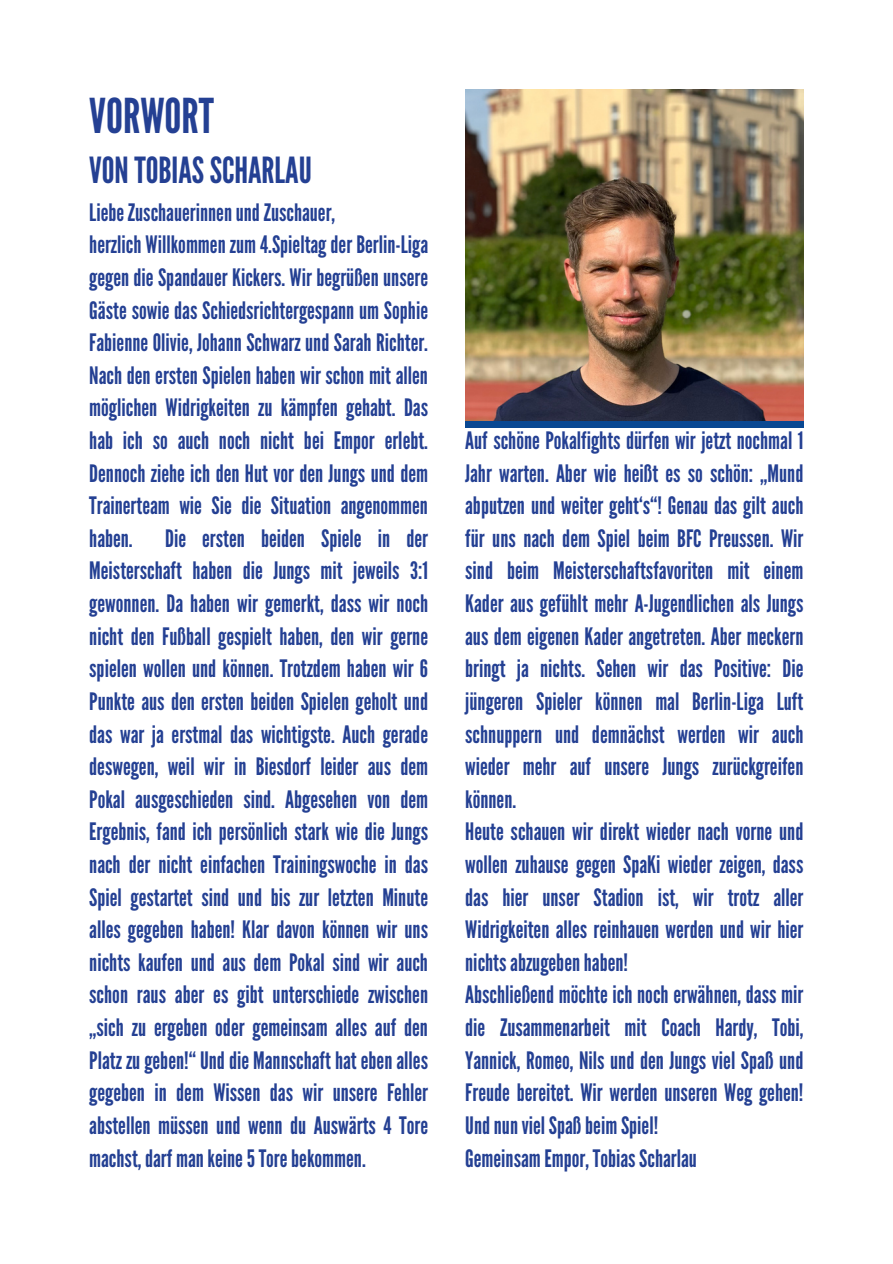
<style>
.page{position:relative;width:893px;height:1264px;background:#fff}
.page>*{position:absolute;margin:0;border:0;box-sizing:border-box;transform-origin:0 0}
.t1{font:48px "League Gothic";color:#244093}
.t2{font:36px "League Gothic";color:#244093}
.t3{font:24px/32.5px "League Gothic";color:#244093;text-align:justify}
</style>
<div class="page">
<div style="left:465px;top:89px;width:338px;height:338px;background:linear-gradient(to right,#094892,#094892)"></div>
<img style="left:465px;top:90px;width:338px;height:330px">
<p class="t1" style="left:89px;top:88px;width:126px">VORWORT</p>
<p class="t2" style="left:89px;top:149px;width:224px">VONTOBIASSCHARLAU</p>
<p class="t3" style="left:89px;top:196px;width:247px">LiebeZuschauerinnenundZuschauer,</p>
<p class="t3" style="left:89px;top:229px;width:340px">herzlich Willkommen zum 4.Spieltag der Berlin-Liga gegen die Spandauer Kickers. Wir begrüßen unsere Gäste sowie das Schiedsrichtergespann um Sophie Fabienne Olivie, Johann Schwarz und Sarah Richter.<br>Nach den ersten Spielen haben wir schon mit allen möglichen Widrigkeiten zu kämpfen gehabt. Das hab ich so auch noch nicht bei Empor erlebt.<br>Dennoch ziehe ich den Hut vor den Jungs und dem Trainerteam wie Sie die Situation angenommen haben.</p>
<p class="t3" style="left:89px;top:522px;width:340px;text-indent:76px">Die ersten beiden Spiele in der Meisterschaft haben die Jungs mit jeweils 3:1 gewonnen. Da haben wir gemerkt, dass wir noch nicht den Fußball gespielt haben, den wir gerne spielen wollen und können. Trotzdem haben wir 6<br>Punkte aus den ersten beiden Spielen geholt und das war ja erstmal das wichtigste. Auch gerade deswegen, weil wir in Biesdorf leider aus dem Pokal ausgeschieden sind. Abgesehen von dem Ergebnis, fand ich persönlich stark wie die Jungs nach der nicht einfachen Trainingswoche in das Spiel gestartet sind und bis zur letzten Minute alles gegeben haben! Klar davon können wir uns nichts kaufen und aus dem Pokal sind wir auch schon raus aber es gibt unterschiede zwischen „sich zu ergeben oder gemeinsam alles auf den Platz zu geben!“ Und die Mannschaft hat eben alles gegeben in dem Wissen das wir unsere Fehler abstellen müssen und wenn du Auswärts 4 Tore machst,darf mankeine5Torebekommen.</p>
<p class="t3" style="left:465px;top:425px;width:339px">Auf schöne Pokalfights dürfen wir jetzt nochmal 1<br>Jahr warten. Aber wie heißt es so schön: „Mund abputzen und weiter geht‘s“! Genau das gilt auch für uns nach dem Spiel beim BFC Preussen. Wir sind beim Meisterschaftsfavoriten mit einem Kader aus gefühlt mehr A-Jugendlichen als Jungs aus dem eigenen Kader angetreten. Aber meckern bringt ja nichts. Sehen wir das Positive: Die jüngeren Spieler können mal Berlin-Liga Luft schnuppern und demnächst werden wir auch wieder mehr auf unsere Jungs zurückgreifen können.</p>
<p class="t3" style="left:465px;top:816px;width:339px">Heute schauen wir direkt wieder nach vorne und wollen zuhause gegen SpaKi wieder zeigen, dass das hier unser Stadion ist, wir trotz aller Widrigkeiten alles reinhauen werden und wir hier nichtsabzugebenhaben!</p>
<p class="t3" style="left:465px;top:979px;width:339px">Abschließend möchte ich noch erwähnen, dass mir die Zusammenarbeit mit Coach Hardy, Tobi, Yannick, Romeo, Nils und den Jungs viel Spaß und Freude bereitet. Wir werden unseren Weg gehen!<br>UndnunvielSpaßbeim Spiel!</p>
<p class="t3" style="left:465px;top:1142px;width:233px">Gemeinsam Empor,TobiasScharlau</p>
</div>
